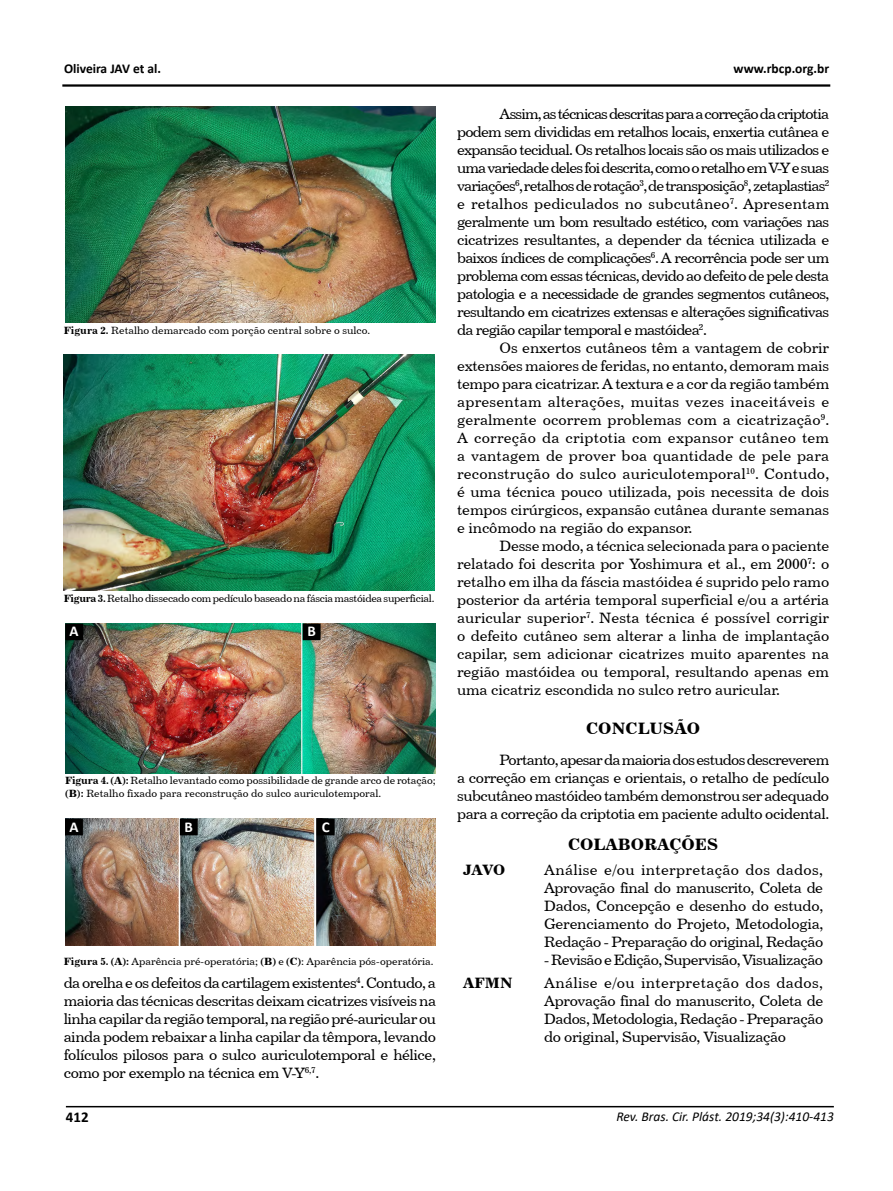
<style>
.page{position:relative;width:893px;height:1191px;background:#fff}
.page>*{position:absolute;margin:0;border:0;box-sizing:border-box;transform-origin:0 0}
.t1{font:16.5px "Century 731 BT Bold A";color:#000}
.t2{font:15px/18px "Century 731 BT Roman A";letter-spacing:-.03em;color:#000;text-align:justify}
.t3{font:15px "Century 731 BT Bold A";letter-spacing:-.01em;color:#000}
.t4{font:700 15px "Calibri";color:#fff}
.t5{font:700 15px "Calibri";color:#000}
.t6{font:italic 13.5px "Calibri";color:#000}
.t7{font:700 13.5px "Calibri";color:#000}
.t8{font:10.5px/13.2px "Century 731 BT Roman A";color:#000}
.t9{font:10.5px "Century 731 BT Roman A";letter-spacing:-.03em;color:#000}
.s1{font-family:"Century 731 BT Bold A"}
</style>
<div class="page">
<hr style="left:66px;top:1106px;width:768px;height:1px;background:#000">
<hr style="left:62px;top:84px;width:768px;height:3px;background:#000">
<img style="left:64px;top:355px;width:371px;height:236px">
<img style="left:65px;top:106px;width:371px;height:216px">
<img style="left:65px;top:623px;width:371px;height:150px">
<div style="left:66px;top:624px;width:16px;height:15px;background:#000"></div>
<div style="left:65px;top:623px;width:18px;height:17px;border:2px solid #000"></div>
<div style="left:303px;top:624px;width:17px;height:15px;background:#000"></div>
<div style="left:303px;top:623px;width:18px;height:17px;border:2px solid #000"></div>
<img style="left:65px;top:818px;width:371px;height:128px">
<div style="left:66px;top:819px;width:16px;height:15px;background:#000"></div>
<div style="left:65px;top:818px;width:18px;height:17px;border:2px solid #000"></div>
<div style="left:181px;top:819px;width:16px;height:15px;background:#000"></div>
<div style="left:180px;top:818px;width:18px;height:17px;border:2px solid #000"></div>
<div style="left:317px;top:819px;width:17px;height:15px;background:#000"></div>
<div style="left:317px;top:818px;width:18px;height:17px;border:2px solid #000"></div>
<p class="t7" style="left:64px;top:59px;width:99px">Oliveira JAV et al.</p>
<p class="t7" style="left:734px;top:59px;width:97px">www.rbcp.org.br</p>
<p class="t8" style="left:64px;top:323px;width:308px"><span class="s1">Figura 2.</span> Retalho demarcado com porção central sobre o sulco.</p>
<p class="t9" style="left:64px;top:592px;width:372px"><span class="s1">Figura 3.</span> Retalho dissecado com pedículo baseado na fáscia mastóidea superficial.</p>
<p class="t4" style="left:70px;top:621px;width:11px">A</p>
<p class="t4" style="left:307px;top:621px;width:10px">B</p>
<p class="t8" style="left:65px;top:774px;width:372px"><span class="s1">Figura 4. (A):</span> Retalho levantado como possibilidade de grande arco de rotação; <span class="s1">(B):</span> Retalho fixado para reconstrução do sulco auriculotemporal.</p>
<p class="t4" style="left:69px;top:816px;width:11px">A</p>
<p class="t4" style="left:185px;top:816px;width:10px">B</p>
<p class="t4" style="left:322px;top:816px;width:9px">C</p>
<p class="t8" style="left:64px;top:954px;width:371px"><span class="s1">Figura 5. (A):</span> Aparência pré-operatória; <span class="s1">(B)</span> e <span class="s1">(C)</span>: Aparência pós-operatória.</p>
<p class="t2" style="left:64px;top:973px;width:374px">da orelha e os defeitos da cartilagem existentes<sup>4</sup>. Contudo, a maioria das técnicas descritas deixam cicatrizes visíveis na linha capilar da região temporal, na região pré-auricular ou ainda podem rebaixar a linha capilar da têmpora, levando folículos pilosos para o sulco auriculotemporal e hélice, como por exemplo na técnica em V-Y<sup>6,7</sup>.</p>
<p class="t2" style="left:457px;top:105px;width:374px;text-indent:43px">Assim, as técnicas descritas para a correção da criptotia podem sem divididas em retalhos locais, enxertia cutânea e expansão tecidual. Os retalhos locais são os mais utilizados e uma variedade deles foi descrita, como o retalho em V-Y e suas variações<sup>6</sup>,retalhos de rotação<sup>3</sup>,de transposição<sup>8</sup>, zetaplastias<sup>2 </sup>e retalhos pediculados no subcutâneo<sup>7</sup>. Apresentam geralmente um bom resultado estético, com variações nas cicatrizes resultantes, a depender da técnica utilizada e baixos índices de complicações<sup>6</sup>. A recorrência pode ser um problema com essas técnicas, devido ao defeito de pele desta patologia e a necessidade de grandes segmentos cutâneos, resultando em cicatrizes extensas e alterações significativas da região capilar temporal e mastóidea<sup>2</sup>.</p>
<p class="t2" style="left:457px;top:339px;width:374px;text-indent:43px">Os enxertos cutâneos têm a vantagem de cobrir extensões maiores de feridas, no entanto, demoram mais tempo para cicatrizar. A textura e a cor da região também apresentam alterações, muitas vezes inaceitáveis e geralmente ocorrem problemas com a cicatrização<sup>9</sup>.<br>A correção da criptotia com expansor cutâneo tem a vantagem de prover boa quantidade de pele para reconstrução do sulco auriculotemporal<sup>10</sup>. Contudo, é uma técnica pouco utilizada, pois necessita de dois tempos cirúrgicos, expansão cutânea durante semanas e incômodo na região do expansor.</p>
<p class="t2" style="left:457px;top:537px;width:374px;text-indent:43px">Desse modo, a técnica selecionada para o paciente relatado foi descrita por Yoshimura et al., em 2000<sup>7</sup>: o retalho em ilha da fáscia mastóidea é suprido pelo ramo posterior da artéria temporal superficial e/ou a artéria auricular superior<sup>7</sup>. Nesta técnica é possível corrigir o defeito cutâneo sem alterar a linha de implantação capilar, sem adicionar cicatrizes muito aparentes na região mastóidea ou temporal, resultando apenas em uma cicatriz escondida no sulco retro auricular.</p>
<p class="t1" style="left:586px;top:718px;width:116px">CONCLUSÃO</p>
<p class="t2" style="left:457px;top:750px;width:374px;text-indent:43px">Portanto, apesar da maioria dos estudos descreverem a correção em crianças e orientais, o retalho de pedículo subcutâneo mastóideo também demonstrou ser adequado para a correção da criptotia em paciente adulto ocidental.</p>
<p class="t1" style="left:568px;top:834px;width:151px">COLABORAÇÕES</p>
<p class="t3" style="left:463px;top:861px;width:44px">JAVO</p>
<p class="t2" style="left:544px;top:861px;width:281px">Análise e/ou interpretação dos dados, Aprovação final do manuscrito, Coleta de Dados, Concepção e desenho do estudo, Gerenciamento do Projeto, Metodologia, Redação - Preparação do original, Redação</p>
<p class="t2" style="left:544px;top:951px;width:280px">- Revisão e Edição, Supervisão, Visualização</p>
<p class="t3" style="left:463px;top:973px;width:51px">AFMN</p>
<p class="t2" style="left:544px;top:973px;width:281px">Análise e/ou interpretação dos dados, Aprovação final do manuscrito, Coleta de Dados, Metodologia, Redação - Preparação do original, Supervisão, Visualização</p>
<p class="t5" style="left:66px;top:1106px;width:24px">412</p>
<p class="t6" style="left:616px;top:1107px;width:219px">Rev. Bras. Cir. Plást. 2019;34(3):410-413</p>
</div>
